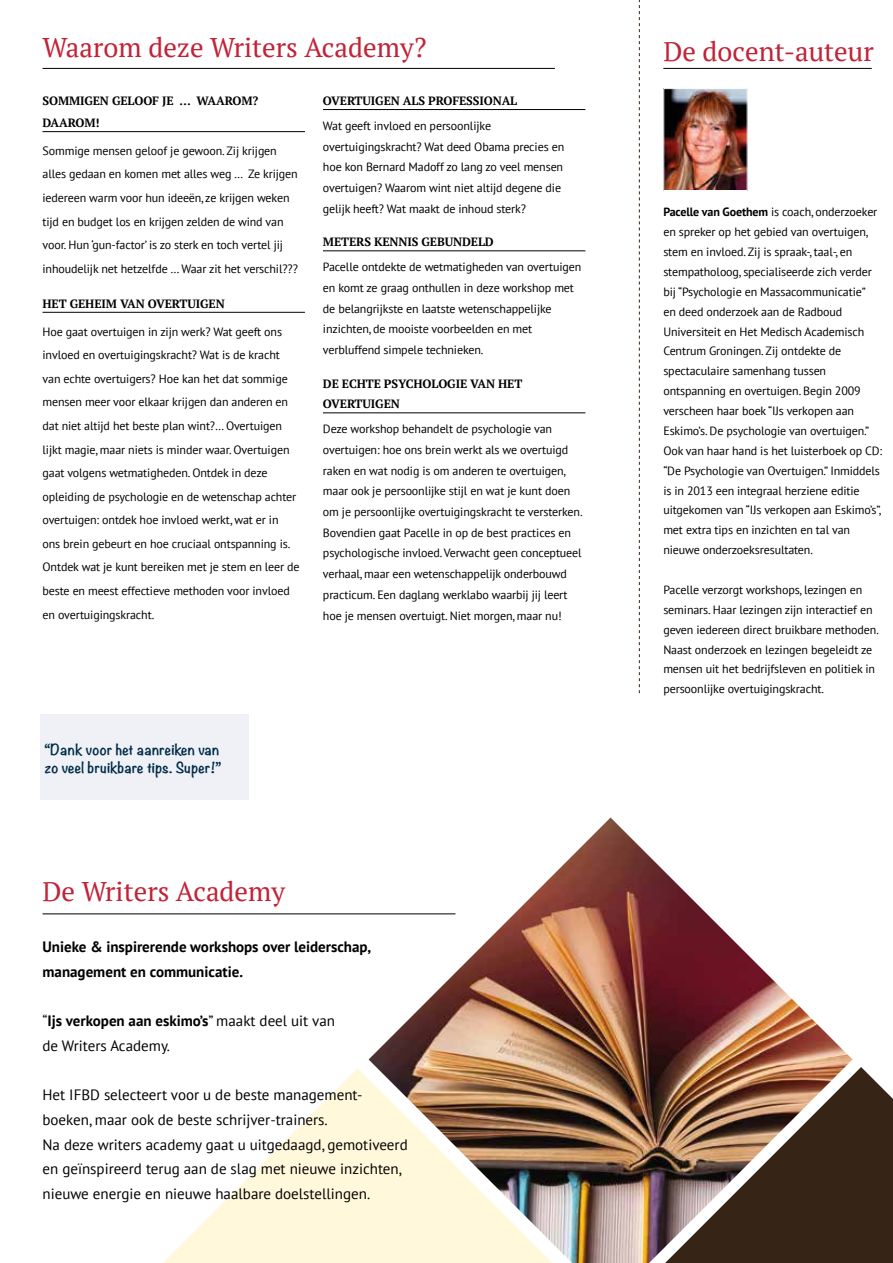
<style>
.page{position:relative;width:893px;height:1263px;background:#fff}
.page>*{position:absolute;margin:0;border:0;box-sizing:border-box;transform-origin:0 0}
.t1{font:27px "PT Serif";color:#c12337}
.t2{font:15px/24.8px "PT Sans";color:#000}
.t3{font:700 15px/24.6px "PT Sans";color:#000}
.t4{font:700 13.5px/18px "Noteworthy";letter-spacing:.02em;color:#002b47}
.t5{font:12px/19.8px "PT Sans";letter-spacing:-.01em;color:#000}
.t6{font:700 12px/22px "PT Serif";letter-spacing:-.01em;color:#000}
.s1{font-weight:700}
</style>
<div class="page">
<svg style="left:163px;top:1068px;width:206px;height:195px;fill:#fff8da"></svg>
<div style="left:852px;top:1067px;width:41px;height:196px;background:#362416"></div>
<img style="left:369px;top:817px;width:483px;height:446px">
<div style="left:41px;top:715px;width:208px;height:85px;background:#eff1f6"></div>
<hr style="left:43px;top:131px;width:262px;height:1px;background:#000">
<hr style="left:43px;top:312px;width:262px;height:1px;background:#000">
<hr style="left:323px;top:109px;width:262px;height:1px;background:#000">
<hr style="left:323px;top:250px;width:262px;height:1px;background:#000">
<hr style="left:323px;top:412px;width:262px;height:1px;background:#000">
<hr style="left:43px;top:68px;width:512px;height:1px;background:#000">
<hr style="left:663px;top:68px;width:209px;height:1px;background:#000">
<img style="left:665px;top:90px;width:81px;height:99px">
<div style="left:663px;top:88px;width:85px;height:103px;border:1px solid #fff"></div>
<svg style="left:639px;top:0;width:1px;height:693px"></svg>
<hr style="left:43px;top:913px;width:412px;height:1px;background:#000">
<h1 class="t1" style="left:43px;top:30px;width:385px">Waarom deze Writers Academy?</h1>
<p class="t6" style="left:43px;top:89px;width:217px">SOMMIGEN GELOOF JE … WAAROM?<br>DAAROM!</p>
<p class="t5" style="left:43px;top:139px;width:257px;line-height:23.5px">Sommige mensen geloof je gewoon. Zij krijgen alles gedaan en komen met alles weg … Ze krijgen iedereen warm voor hun ideeën, ze krijgen weken tijd en budget los en krijgen zelden de wind van voor. Hun ‘gun-factor’ is zo sterk en toch vertel jij inhoudelijk net hetzelfde … Waar zit het verschil???</p>
<p class="t6" style="left:43px;top:292px;width:184px">HET GEHEIM VAN OVERTUIGEN</p>
<p class="t5" style="left:43px;top:319px;width:259px;line-height:23.5px">Hoe gaat overtuigen in zijn werk? Wat geeft ons invloed en overtuigingskracht? Wat is de kracht van echte overtuigers? Hoe kan het dat sommige mensen meer voor elkaar krijgen dan anderen en dat niet altijd het beste plan wint?… Overtuigen lijkt magie, maar niets is minder waar. Overtuigen gaat volgens wetmatigheden. Ontdek in deze opleiding de psychologie en de wetenschap achter overtuigen: ontdek hoe invloed werkt, wat er in<br>ons brein gebeurt en hoe cruciaal ontspanning is.<br>Ontdek wat je kunt bereiken met je stem en leer de beste en meest effectieve methoden voor invloed en overtuigingskracht.</p>
<p class="t6" style="left:323px;top:89px;width:196px">OVERTUIGEN ALS PROFESSIONAL</p>
<p class="t5" style="left:323px;top:115px;width:243px;line-height:20.7px">Wat geeft invloed en persoonlijke overtuigingskracht? Wat deed Obama precies en hoe kon Bernard Madoff zo lang zo veel mensen overtuigen? Waarom wint niet altijd degene die gelijk heeft? Wat maakt de inhoud sterk?</p>
<p class="t6" style="left:323px;top:231px;width:172px">METERS KENNIS GEBUNDELD</p>
<p class="t5" style="left:323px;top:256px;width:260px;line-height:20.7px">Pacelle ontdekte de wetmatigheden van overtuigen en komt ze graag onthullen in deze workshop met de belangrijkste en laatste wetenschappelijke inzichten, de mooiste voorbeelden en met verbluffend simpele technieken.</p>
<p class="t6" style="left:323px;top:373px;width:201px;line-height:20.7px">DE ECHTE PSYCHOLOGIE VAN HET<br>OVERTUIGEN</p>
<p class="t5" style="left:323px;top:418px;width:261px;line-height:20.7px">Deze workshop behandelt de psychologie van overtuigen: hoe ons brein werkt als we overtuigd raken en wat nodig is om anderen te overtuigen, maar ook je persoonlijke stijl en wat je kunt doen om je persoonlijke overtuigingskracht te versterken.<br>Bovendien gaat Pacelle in op de best practices en psychologische invloed. Verwacht geen conceptueel verhaal, maar een wetenschappelijk onderbouwd practicum. Een daglang werklabo waarbij jij leert hoe je mensen overtuigt. Niet morgen, maar nu!</p>
<p class="t4" style="left:45px;top:741px;width:177px">“Dank voor het aanreiken van zo veel bruikbare tips. Super!”</p>
<h1 class="t1" style="left:43px;top:874px;width:244px">De Writers Academy</h1>
<p class="t3" style="left:43px;top:934px;width:330px">Unieke &amp; inspirerende workshops over leiderschap, management en communicatie.</p>
<p class="t2" style="left:43px;top:1008px;width:294px">“<span class="s1">Ijs verkopen aan eskimo’s</span>” maakt deel uit van de Writers Academy.</p>
<p class="t2" style="left:43px;top:1082px;width:367px">Het IFBD selecteert voor u de beste management&shy;boeken, maar ook de beste schrijver-trainers.<br>Na deze writers academy gaat u uitgedaagd, gemotiveerd en geïnspireerd terug aan de slag met nieuwe inzichten, nieuwe energie en nieuwe haalbare doelstellingen.</p>
<h1 class="t1" style="left:663px;top:34px;width:212px">De docent-auteur</h1>
<p class="t5" style="left:663px;top:202px;width:220px"><span class="s1">Pacelle van Goethem</span> is coach, onderzoeker en spreker op het gebied van overtuigen, stem en invloed. Zij is spraak-, taal-, en stempatholoog, specialiseerde zich verder bij “Psychologie en Massacommunicatie”<br>en deed onderzoek aan de Radboud Universiteit en Het Medisch Academisch Centrum Groningen. Zij ontdekte de spectaculaire samenhang tussen ontspanning en overtuigen. Begin 2009 verscheen haar boek “IJs verkopen aan Eskimo’s. De psychologie van overtuigen.” Ook van haar hand is het luisterboek op CD: “De Psychologie van Overtuigen.” Inmiddels is in 2013 een integraal herziene editie uitgekomen van “IJs verkopen aan Eskimo’s”, met extra tips en inzichten en tal van nieuwe onderzoeksresultaten.</p>
<p class="t5" style="left:663px;top:579px;width:217px">Pacelle verzorgt workshops, lezingen en seminars. Haar lezingen zijn interactief en geven iedereen direct bruikbare methoden.<br>Naast onderzoek en lezingen begeleidt ze mensen uit het bedrijfsleven en politiek in persoonlijke overtuigingskracht.</p>
</div>
